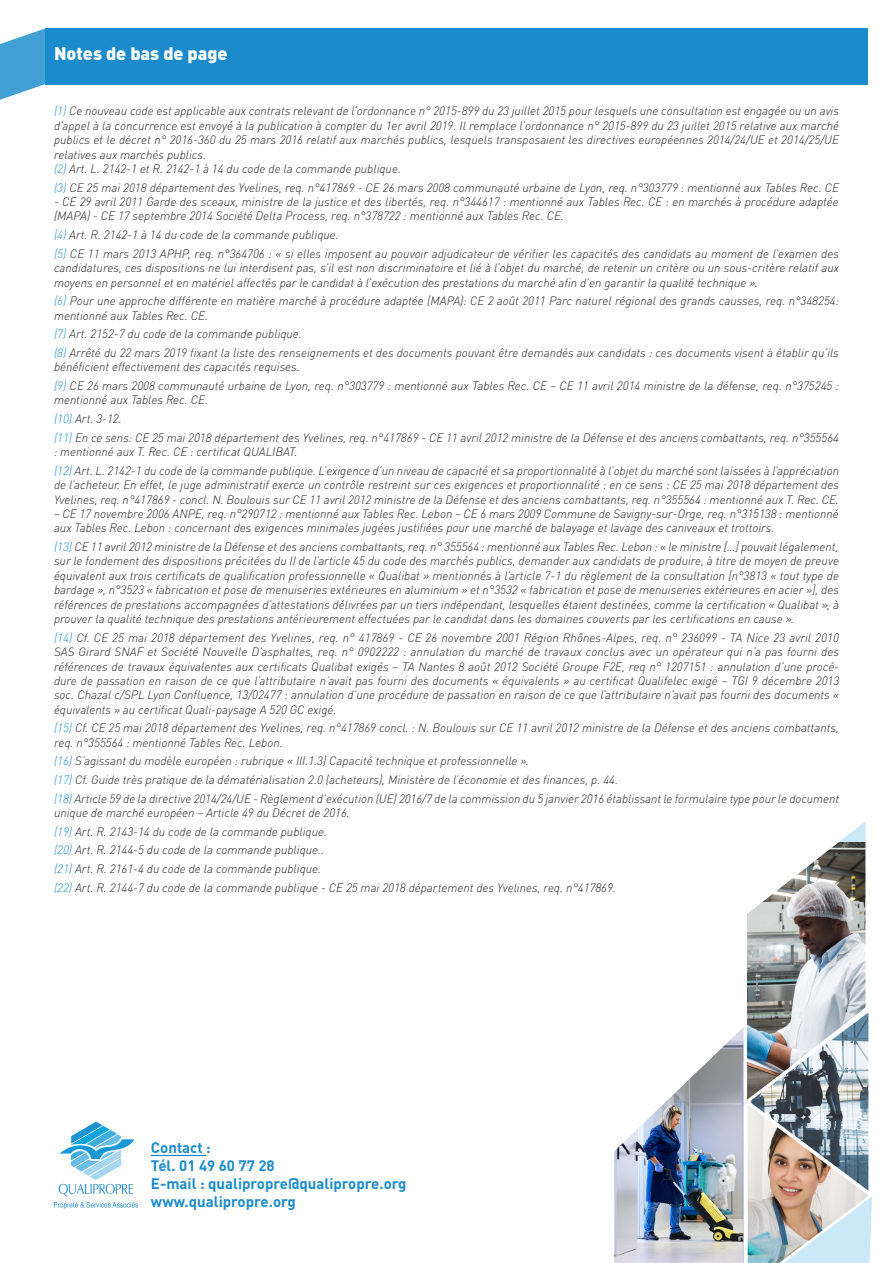
<style>
.page{position:relative;width:893px;height:1263px;background:#fff}
.page>*{position:absolute;margin:0;border:0;box-sizing:border-box;transform-origin:0 0}
.t1{font:900 18px "DIN Pro";color:#fff}
.t2{font:700 15px "DIN Pro";color:#1b8bcb}
.t3{font:italic 300 12px/14.4px "DIN Pro";color:#231f20}
.s1{color:#1b8bcb}
</style>
<div class="page">
<hr style="left:151px;top:1155px;width:55px;height:1px;background:#1b8bcb">
<svg style="left:54px;top:1121px;width:84px;height:88px"></svg>
<img style="left:614px;top:821px;width:258px;height:442px">
<div style="left:45px;top:28px;width:822px;height:56px;background:#1b8bcb"></div>
<svg style="left:0;top:28px;width:62px;height:72px"></svg>
<p class="t1" style="left:54px;top:38px;width:175px">Notes de bas de page</p>
<p class="t3" style="left:54px;top:103px;width:787px;text-align:justify"><span class="s1">(1)</span> Ce nouveau code est applicable aux contrats relevant de l’ordonnance n° 2015-899 du 23 juillet 2015 pour lesquels une consultation est engagée ou un avis d’appel à la concurrence est envoyé à la publication à compter du 1er avril 2019. Il remplace l’ordonnance n° 2015-899 du 23 juillet 2015 relative aux marché publics et le décret n° 2016-360 du 25 mars 2016 relatif aux marchés publics, lesquels transposaient les directives européennes 2014/24/UE et 2014/25/UE relatives aux marchés publics.</p>
<p class="t3" style="left:54px;top:160px;width:348px"><span class="s1">(2)</span> Art. L. 2142-1 et R. 2142-1 à 14 du code de la commande publique.</p>
<p class="t3" style="left:54px;top:179px;width:786px"><span class="s1">(3)</span> CE 25 mai 2018 département des Yvelines, req. n°417869 - CE 26 mars 2008 communauté urbaine de Lyon, req. n°303779 : mentionné aux Tables Rec. CE</p>
<p class="t3" style="left:54px;top:194px;width:786px">- CE 29 avril 2011 Garde des sceaux, ministre de la justice et des libertés, req. n°344617 : mentionné aux Tables Rec. CE : en marchés à procédure adaptée (MAPA) - CE 17 septembre 2014 Société Delta Process, req. n°378722 : mentionné aux Tables Rec. CE.</p>
<p class="t3" style="left:54px;top:227px;width:286px"><span class="s1">(4)</span> Art. R. 2142-1 à 14 du code de la commande publique.</p>
<p class="t3" style="left:54px;top:245px;width:786px;text-align:justify"><span class="s1">(5)</span> CE 11 mars 2013 APHP, req. n°364706 : « si elles imposent au pouvoir adjudicateur de vérifier les capacités des candidats au moment de l’examen des candidatures, ces dispositions ne lui interdisent pas, s’il est non discriminatoire et lié à l’objet du marché, de retenir un critère ou un sous-critère relatif aux moyens en personnel et en matériel affectés par le candidat à l’exécution des prestations du marché afin d’en garantir la qualité technique ».</p>
<p class="t3" style="left:54px;top:293px;width:786px"><span class="s1">(6)</span> Pour une approche différente en matière marché à procédure adaptée (MAPA): CE 2 août 2011 Parc naturel régional des grands causses, req. n°348254: mentionné aux Tables Rec. CE.</p>
<p class="t3" style="left:54px;top:326px;width:249px"><span class="s1">(7)</span> Art. 2152-7 du code de la commande publique.</p>
<p class="t3" style="left:54px;top:344px;width:786px"><span class="s1">(8)</span> Arrêté du 22 mars 2019 fixant la liste des renseignements et des documents pouvant être demandés aux candidats : ces documents visent à établir qu’ils bénéficient effectivement des capacités requises.</p>
<p class="t3" style="left:54px;top:377px;width:786px"><span class="s1">(9)</span> CE 26 mars 2008 communauté urbaine de Lyon, req. n°303779 : mentionné aux Tables Rec. CE – CE 11 avril 2014 ministre de la défense, req. n°375245 : mentionné aux Tables Rec. CE.</p>
<p class="t3" style="left:54px;top:410px;width:69px"><span class="s1">(10)</span> Art. 3-12.</p>
<p class="t3" style="left:54px;top:429px;width:786px"><span class="s1">(11)</span> En ce sens: CE 25 mai 2018 département des Yvelines, req. n°417869 - CE 11 avril 2012 ministre de la Défense et des anciens combattants, req. n°355564 : mentionné aux T. Rec. CE : certificat QUALIBAT.</p>
<p class="t3" style="left:54px;top:462px;width:787px;text-align:justify"><span class="s1">(12)</span> Art. L. 2142-1 du code de la commande publique. L’exigence d’un niveau de capacité et sa proportionnalité à l’objet du marché sont laissées à l’appréciation de l’acheteur. En effet, le juge administratif exerce un contrôle restreint sur ces exigences et proportionnalité : en ce sens : CE 25 mai 2018 département des Yvelines, req. n°417869 - concl. N. Boulouis sur CE 11 avril 2012 ministre de la Défense et des anciens combattants, req. n°355564 : mentionné aux T. Rec. CE.</p>
<p class="t3" style="left:54px;top:505px;width:786px">– CE 17 novembre 2006 ANPE, req. n°290712 : mentionné aux Tables Rec. Lebon – CE 6 mars 2009 Commune de Savigny-sur-Orge, req. n°315138 : mentionné aux Tables Rec. Lebon : concernant des exigences minimales jugées justifiées pour une marché de balayage et lavage des caniveaux et trottoirs.</p>
<p class="t3" style="left:54px;top:538px;width:786px;text-align:justify"><span class="s1">(13)</span> CE 11 avril 2012 ministre de la Défense et des anciens combattants, req. n° 355564 : mentionné aux Tables Rec. Lebon : « le ministre […] pouvait légalement, sur le fondement des dispositions précitées du II de l’article 45 du code des marchés publics, demander aux candidats de produire, à titre de moyen de preuve équivalent aux trois certificats de qualification professionnelle « Qualibat » mentionnés à l’article 7-1 du règlement de la consultation [n°3813 « tout type de bardage », n°3523 « fabrication et pose de menuiseries extérieures en aluminium » et n°3532 « fabrication et pose de menuiseries extérieures en acier »], des références de prestations accompagnées d’attestations délivrées par un tiers indépendant, lesquelles étaient destinées, comme la certification « Qualibat », à prouver la qualité technique des prestations antérieurement effectuées par le candidat dans les domaines couverts par les certifications en cause ».</p>
<p class="t3" style="left:54px;top:629px;width:787px;text-align:justify"><span class="s1">(14)</span> Cf. CE 25 mai 2018 département des Yvelines, req. n° 417869 - CE 26 novembre 2001 Région Rhônes-Alpes, req. n° 236099 - TA Nice 23 avril 2010<br>SAS Girard SNAF et Société Nouvelle D’asphaltes, req. n° 0902222 : annulation du marché de travaux conclus avec un opérateur qui n’a pas fourni des références de travaux équivalentes aux certificats Qualibat exigés – TA Nantes 8 août 2012 Société Groupe F2E, req n° 1207151 : annulation d’une procé&shy;dure de passation en raison de ce que l’attributaire n’avait pas fourni des documents « équivalents » au certificat Qualifelec exigé – TGI 9 décembre 2013 soc. Chazal c/SPL Lyon Confluence, 13/02477 : annulation d’une procédure de passation en raison de ce que l’attributaire n’avait pas fourni des documents « équivalents » au certificat Quali-paysage A 520 GC exigé.</p>
<p class="t3" style="left:54px;top:720px;width:786px"><span class="s1">(15)</span> Cf. CE 25 mai 2018 département des Yvelines, req. n°417869 concl. : N. Boulouis sur CE 11 avril 2012 ministre de la Défense et des anciens combattants, req. n°355564 : mentionné Tables Rec. Lebon.</p>
<p class="t3" style="left:54px;top:753px;width:476px"><span class="s1">(16)</span> S’agissant du modèle européen : rubrique « III.1.3) Capacité technique et professionnelle ».</p>
<p class="t3" style="left:54px;top:771px;width:566px"><span class="s1">(17)</span> Cf. Guide très pratique de la dématérialisation 2.0 (acheteurs), Ministère de l’économie et des finances, p. 44.</p>
<p class="t3" style="left:54px;top:790px;width:787px"><span class="s1">(18)</span> Article 59 de la directive 2014/24/UE - Règlement d’exécution (UE) 2016/7 de la commission du 5 janvier 2016 établissant le formulaire type pour le document unique de marché européen – Article 49 du Décret de 2016.</p>
<p class="t3" style="left:54px;top:823px;width:275px"><span class="s1">(19)</span> Art. R. 2143-14 du code de la commande publique.</p>
<p class="t3" style="left:54px;top:842px;width:272px"><span class="s1">(20)</span> Art. R. 2144-5 du code de la commande publique..</p>
<p class="t3" style="left:54px;top:860px;width:269px"><span class="s1">(21)</span> Art. R. 2161-4 du code de la commande publique.</p>
<p class="t3" style="left:54px;top:879px;width:563px"><span class="s1">(22)</span> Art. R. 2144-7 du code de la commande publique - CE 25 mai 2018 département des Yvelines, req. n°417869.</p>
<p class="t2" style="left:151px;top:1135px;width:61px">Contact :</p>
<p class="t2" style="left:151px;top:1153px;width:125px">Tél. 01 49 60 77 28</p>
<p class="t2" style="left:151px;top:1171px;width:257px">E-mail : qualipropre@qualipropre.org</p>
<p class="t2" style="left:151px;top:1189px;width:146px">www.qualipropre.org</p>
</div>
